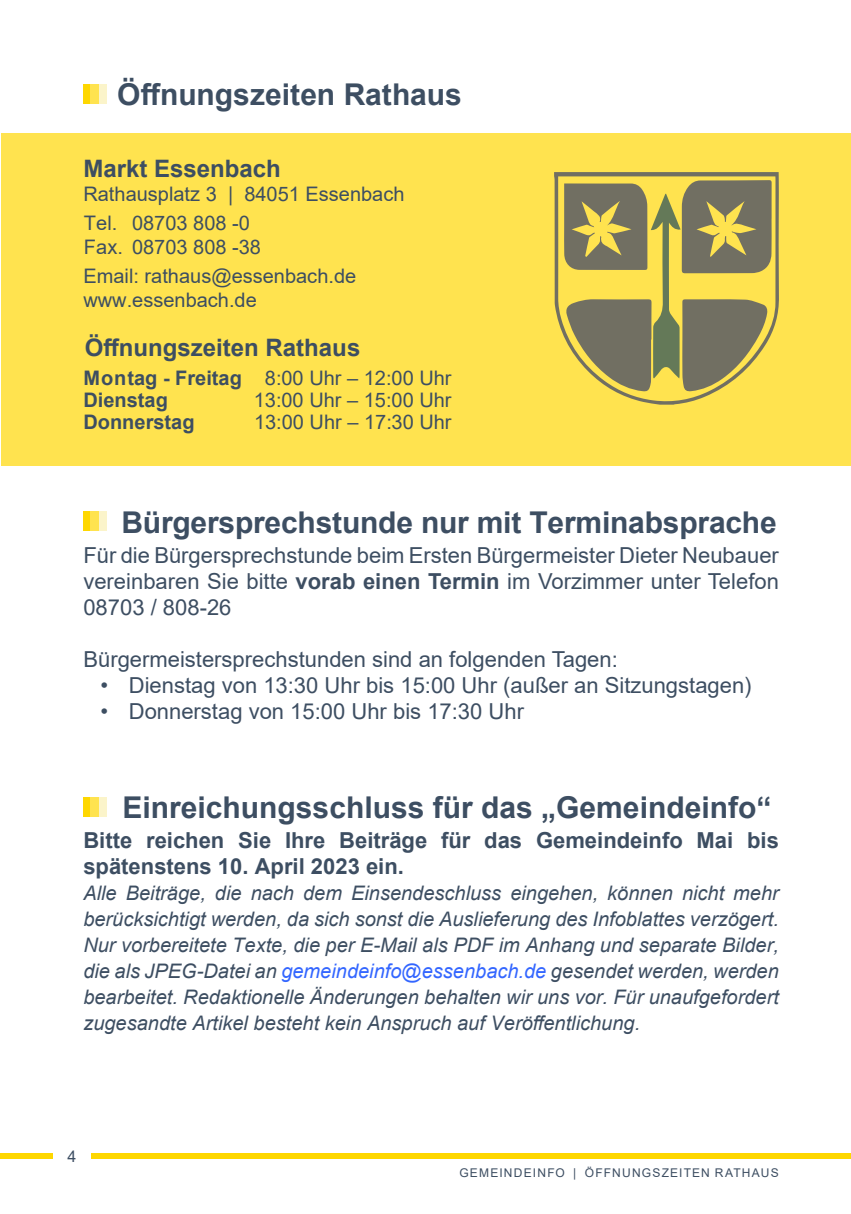
<style>
.page{position:relative;width:851px;height:1214px;background:#fff}
.page>*{position:absolute;margin:0;border:0;box-sizing:border-box;transform-origin:0 0}
.t1{font:700 30px "Arial";color:#3d4e62}
.t2{font:700 24px "Arial";color:#3d4e62}
.t3{font:22px/26px "Arial";color:#3d4e62;text-align:justify}
.t4{font:700 22px/26px "Arial";color:#3d4e62}
.t5{font:italic 20px/26px "Arial";color:#3d4e62;text-align:justify}
.t6{font:20px/24px "Arial";color:#3d4e62}
.t7{font:700 20px/22px "Arial";color:#3d4e62}
.t8{font:16px "Arial";color:#3d4e62}
.t9{font:12px "Arial";letter-spacing:.1em;color:#3d4e62}
.s1{font-weight:400}
.s2{font-weight:700}
.s3{color:#36f}
</style>
<div class="page">
<div style="left:1px;top:133px;width:849px;height:333px;background:#ffe34f"></div>
<div style="left:85px;top:85px;width:22px;height:19px;background:#fbf4ca"></div>
<div style="left:85px;top:85px;width:13px;height:19px;background:#ffe34f"></div>
<div style="left:83px;top:85px;width:7px;height:19px;background:#fed700"></div>
<div style="left:0;top:1152px;width:52px;height:6px;background:#fed700"></div>
<div style="left:91px;top:1152px;width:759px;height:6px;background:#fed700"></div>
<div style="left:85px;top:797px;width:22px;height:19px;background:#fbf4ca"></div>
<div style="left:85px;top:797px;width:13px;height:19px;background:#ffe34f"></div>
<div style="left:83px;top:797px;width:7px;height:19px;background:#fed700"></div>
<svg style="left:554px;top:172px;width:225px;height:232px"></svg>
<svg style="left:564px;top:180px;width:207px;height:211px"></svg>
<div style="left:85px;top:511px;width:22px;height:19px;background:#fbf4ca"></div>
<div style="left:85px;top:511px;width:13px;height:19px;background:#ffe34f"></div>
<div style="left:83px;top:511px;width:7px;height:19px;background:#fed700"></div>
<h1 class="t1" style="left:117px;top:73px;width:346px">Öffnungszeiten Rathaus</h1>
<p class="t2" style="left:83px;top:152px;width:199px">Markt Essenbach</p>
<p class="t6" style="left:83px;top:180px;width:322px;line-height:28.8px">Rathausplatz 3 | 84051 Essenbach<br>Tel. 08703 808 -0</p>
<p class="t6" style="left:84px;top:235px;width:178px">Fax. 08703 808 -38</p>
<p class="t6" style="left:83px;top:264px;width:274px">Email: rathaus@essenbach.de www.essenbach.de</p>
<p class="t2" style="left:85px;top:331px;width:277px">Öffnungszeiten Rathaus</p>
<p class="t7" style="left:83px;top:367px;width:369px">Montag - Freitag <span class="s1">8:00 Uhr – 12:00 Uhr<br></span>Dienstag</p>
<p class="t6" style="left:254px;top:388px;width:199px">13:00 Uhr – 15:00 Uhr</p>
<p class="t7" style="left:83px;top:411px;width:113px">Donnerstag</p>
<p class="t6" style="left:254px;top:410px;width:199px">13:00 Uhr – 17:30 Uhr</p>
<h1 class="t1" style="left:121px;top:501px;width:656px">Bürgersprechstunde nur mit Terminabsprache</h1>
<p class="t3" style="left:83px;top:542px;width:697px">Für die Bürgersprechstunde beim Ersten Bürgermeister Dieter Neubauer vereinbaren Sie bitte <span class="s2">vorab einen Termin</span> im Vorzimmer unter Telefon 08703 / 808-26</p>
<p class="t3" style="left:83px;top:646px;width:536px">Bürgermeistersprechstunden sind an folgenden Tagen:</p>
<p class="t3" style="left:100px;top:672px;width:652px">• Dienstag von 13:30 Uhr bis 15:00 Uhr (außer an Sitzungstagen)</p>
<p class="t3" style="left:100px;top:698px;width:425px">• Donnerstag von 15:00 Uhr bis 17:30 Uhr</p>
<h1 class="t1" style="left:122px;top:785px;width:650px">Einreichungsschluss für das „Gemeindeinfo“</h1>
<p class="t4" style="left:83px;top:826px;width:697px">Bitte reichen Sie Ihre Beiträge für das Gemeindeinfo Mai bis spätenstens 10. April 2023 ein.</p>
<p class="t5" style="left:83px;top:879px;width:697px">Alle Beiträge, die nach dem Einsendeschluss eingehen, können nicht mehr berücksichtigt werden, da sich sonst die Auslieferung des Infoblattes verzögert.<br>Nur vorbereitete Texte, die per E-Mail als PDF im Anhang und separate Bilder, die als JPEG-Datei an <span class="s3">gemeindeinfo@essenbach.de</span> gesendet werden, werden bearbeitet. Redaktionelle Änderungen behalten wir uns vor. Für unaufgefordert zugesandte Artikel besteht kein Anspruch auf Veröffentlichung.</p>
<p class="t8" style="left:67px;top:1144px;width:10px">4</p>
<p class="t9" style="left:459px;top:1164px;width:321px">GEMEINDEINFO | ÖFFNUNGSZEITEN RATHAUS</p>
</div>
